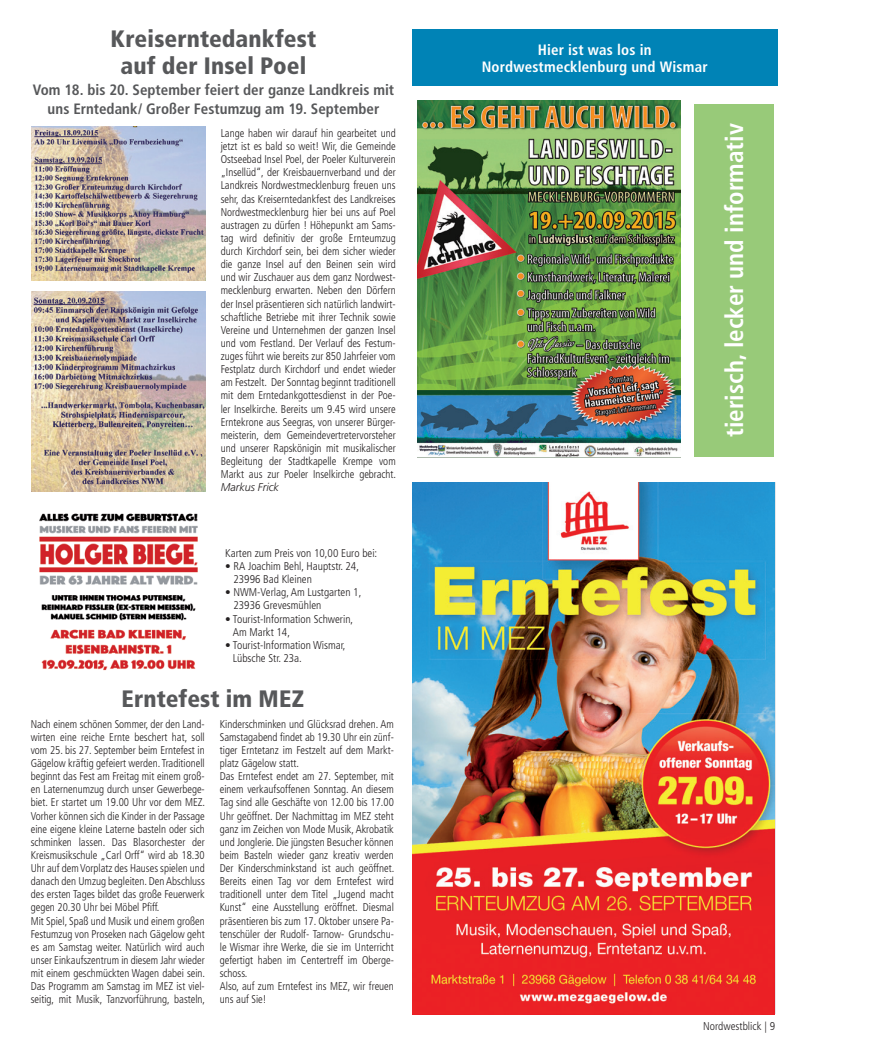
<style>
.page{position:relative;width:877px;height:1049px;background:#fff}
.page>*{position:absolute;margin:0;border:0;box-sizing:border-box;transform-origin:0 0}
.t1{font:700 condensed 25px "Frutiger";color:#fff}
.t2{font:900 condensed 23.75px/26.2px "Frutiger";letter-spacing:.005em;color:#57585a;text-align:center}
.t3{font:700 condensed 15px/18.8px "Frutiger";color:#57585a;text-align:center}
.t4{font:700 condensed 15px/17.5px "Frutiger";letter-spacing:.01em;color:#fff;text-align:center}
.t5{font:300 condensed 11.25px/13.1px "Frutiger";color:#231f20;scale:.96 1}
.t6{font:300 condensed 11.25px/13.1px "Frutiger";color:#231f20}
.t7{font:italic 300 11.25px "Frutiger";color:#231f20;scale:.96 1}
</style>
<div class="page">
<div style="left:412px;top:30px;width:365px;height:56px;background:#0083b6"></div>
<img style="left:412px;top:483px;width:363px;height:531px">
<img style="left:417px;top:101px;width:264px;height:356px">
<div style="left:694px;top:104px;width:79px;height:352px;background:#98ca79"></div>
<img style="left:31px;top:292px;width:174px;height:199px">
<img style="left:31px;top:126px;width:174px;height:154px">
<img style="left:39px;top:513px;width:159px;height:158px">
<h2 class="t2" style="left:111px;top:26px;width:207px">Kreiserntedankfest auf der Insel Poel</h2>
<h3 class="t3" style="left:33px;top:80px;width:363px">Vom 18. bis 20. September feiert der ganze Landkreis mit uns Erntedank/ Großer Festumzug am 19. September</h3>
<p class="t5" style="left:221px;top:127px;width:184px;text-align:justify">Lange haben wir darauf hin gearbeitet und jetzt ist es bald so weit! Wir, die Gemeinde Ostseebad Insel Poel, der Poeler Kulturverein „Insellüd“, der Kreisbauernverband und der Landkreis Nordwestmecklenburg freuen uns sehr, das Kreiserntedankfest des Landkreises Nordwestmecklenburg hier bei uns auf Poel austragen zu dürfen ! Höhepunkt am Sams&shy;tag wird definitiv der große Ernteumzug durch Kirchdorf sein, bei dem sicher wieder die ganze Insel auf den Beinen sein wird und wir Zuschauer aus dem ganz Nordwest&shy;mecklenburg erwarten. Neben den Dörfern der Insel präsentieren sich natürlich landwirt&shy;schaftliche Betriebe mit ihrer Technik sowie Vereine und Unternehmen der ganzen Insel und vom Festland. Der Verlauf des Festum&shy;zuges führt wie bereits zur 850 Jahrfeier vom Festplatz durch Kirchdorf und endet wieder am Festzelt. Der Sonntag beginnt traditionell mit dem Erntedankgottesdienst in der Poe&shy;ler Inselkirche. Bereits um 9.45 wird unsere Erntekrone aus Seegras, von unserer Bürger&shy;meisterin, dem Gemeindevertretervorsteher und unserer Rapskönigin mit musikalischer Begleitung der Stadtkapelle Krempe vom Markt aus zur Poeler Inselkirche gebracht.</p>
<p class="t7" style="left:221px;top:481px;width:62px">Markus Frick</p>
<p class="t6" style="left:225px;top:547px;width:154px">Karten zum Preis von 10,00 Euro bei:</p>
<p class="t6" style="left:233px;top:560px;width:127px;text-indent:-8px">• RA Joachim Behl, Hauptstr. 24,<br>23996 Bad Kleinen</p>
<p class="t6" style="left:233px;top:586px;width:129px;text-indent:-8px">• NWM-Verlag, Am Lustgarten 1,<br>23936 Grevesmühlen</p>
<p class="t6" style="left:233px;top:612px;width:122px;text-indent:-8px">• Tourist-Information Schwerin,<br>Am Markt 14,</p>
<p class="t6" style="left:233px;top:638px;width:114px;text-indent:-8px">• Tourist-Information Wismar,<br>Lübsche Str. 23a.</p>
<h2 class="t2" style="left:121px;top:685px;width:184px">Erntefest im MEZ</h2>
<p class="t5" style="left:31px;top:717px;width:183px">Nach einem schönen Sommer, der den Land&shy;wirten eine reiche Ernte beschert hat, soll vom 25. bis 27. September beim Erntefest in Gägelow kräftig gefeiert werden. Traditionell beginnt das Fest am Freitag mit einem groß&shy;en Laternenumzug durch unser Gewerbege&shy;biet. Er startet um 19.00 Uhr vor dem MEZ.<br>Vorher können sich die Kinder in der Passage eine eigene kleine Laterne basteln oder sich schminken lassen. Das Blasorchester der Kreismusikschule „Carl Orff“ wird ab 18.30<br>Uhr auf dem Vorplatz des Hauses spielen und danach den Umzug begleiten. Den Abschluss des ersten Tages bildet das große Feuerwerk gegen 20.30 Uhr bei Möbel Pfiff.<br>Mit Spiel, Spaß und Musik und einem großen Festumzug von Proseken nach Gägelow geht es am Samstag weiter. Natürlich wird auch unser Einkaufszentrum in diesem Jahr wieder mit einem geschmückten Wagen dabei sein.<br>Das Programm am Samstag im MEZ ist viel&shy;seitig, mit Musik, Tanzvorführung, basteln,</p>
<p class="t5" style="left:220px;top:717px;width:183px">Kinderschminken und Glücksrad drehen. Am Samstagabend findet ab 19.30 Uhr ein zünf&shy;tiger Erntetanz im Festzelt auf dem Markt&shy;platz Gägelow statt.<br>Das Erntefest endet am 27. September, mit einem verkaufsoffenen Sonntag. An diesem Tag sind alle Geschäfte von 12.00 bis 17.00<br>Uhr geöffnet. Der Nachmittag im MEZ steht ganz im Zeichen von Mode Musik, Akrobatik und Jonglerie. Die jüngsten Besucher können beim Basteln wieder ganz kreativ werden Der Kinderschminkstand ist auch geöffnet.<br>Bereits einen Tag vor dem Erntefest wird traditionell unter dem Titel „Jugend macht Kunst“ eine Ausstellung eröffnet. Diesmal präsentieren bis zum 17. Oktober unsere Pa&shy;tenschüler der Rudolf- Tarnow- Grundschu&shy;le Wismar ihre Werke, die sie im Unterricht gefertigt haben im Centertreff im Oberge&shy;schoss.<br>Also, auf zum Erntefest ins MEZ, wir freuen uns auf Sie!</p>
<h3 class="t4" style="left:482px;top:41px;width:227px">Hier ist was los in<br>Nordwestmecklenburg und Wismar</h3>
<h1 class="t1" style="left:720px;top:437px;width:315px;rotate:-90deg">tierisch, lecker und informativ</h1>
<p class="t6" style="left:703px;top:1019px;width:73px">Nordwestblick | 9</p>
</div>
